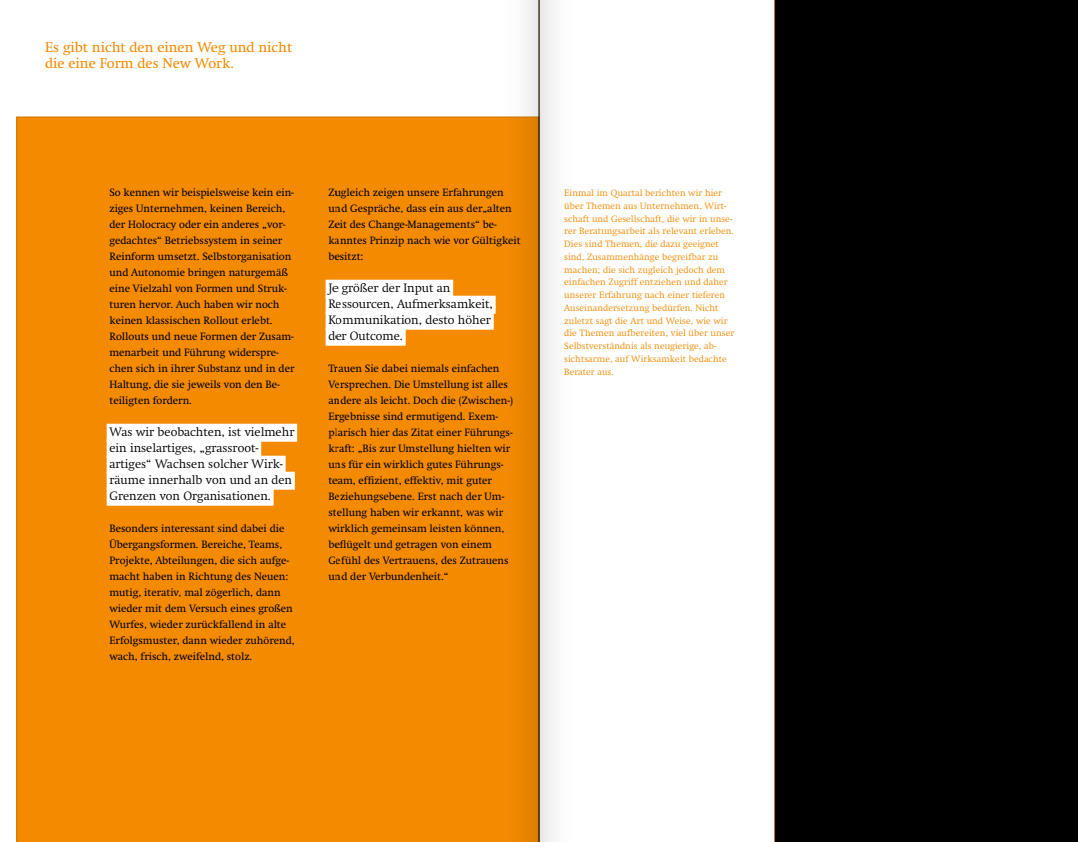
<style>
.page{position:relative;width:1078px;height:842px;background:#fff}
.page>*{position:absolute;margin:0;border:0;box-sizing:border-box;transform-origin:0 0}
.t1{font:14px/16px "Swift";color:#f38a00}
.t2{font:300 12px/16px "Swift";color:#000}
.t3{font:10.5px/16px "Swift";color:#000}
.t4{font:300 9px/12.8px "Swift";letter-spacing:.01em;color:#f38a00}
</style>
<div class="page">
<div style="left:0;top:0;width:1077px;height:842px;background:#000"></div>
<div style="left:539px;top:0;width:235px;height:842px;background:#fff"></div>
<div style="left:0;top:0;width:539px;height:842px;background:#fff"></div>
<div style="left:17px;top:117px;width:521px;height:725px;background:#f38a00"></div>
<div style="left:107px;top:424px;width:190px;height:18px;background:#fff"></div>
<div style="left:107px;top:440px;width:154px;height:18px;background:#fff"></div>
<div style="left:107px;top:456px;width:178px;height:18px;background:#fff"></div>
<div style="left:107px;top:472px;width:188px;height:18px;background:#fff"></div>
<div style="left:107px;top:488px;width:166px;height:18px;background:#fff"></div>
<div style="left:325px;top:280px;width:128px;height:18px;background:#fff"></div>
<div style="left:325px;top:296px;width:170px;height:18px;background:#fff"></div>
<div style="left:325px;top:312px;width:168px;height:18px;background:#fff"></div>
<div style="left:325px;top:328px;width:80px;height:18px;background:#fff"></div>
<hr style="left:538px;top:0;width:1px;height:842px;background:#000">
<svg style="left:337px;top:1px;width:201px;height:840px"></svg>
<div style="left:539px;top:1px;width:202px;height:840px;background:#fff"></div>
<h1 class="t1" style="left:45px;top:39px;width:249px">Es gibt nicht den einen Weg und nicht die eine Form des New Work.</h1>
<p class="t3" style="left:109px;top:184px;width:186px">So kennen wir beispielsweise kein ein&shy;ziges Unternehmen, keinen Bereich, der Holocracy oder ein anderes „vor&shy;gedachtes“ Betriebssystem in seiner Reinform umsetzt. Selbstorganisation und Autonomie bringen naturgemäß eine Vielzahl von Formen und Struk&shy;turen hervor. Auch haben wir noch keinen klassischen Rollout erlebt.<br>Rollouts und neue Formen der Zusam&shy;menarbeit und Führung widerspre&shy;chen sich in ihrer Substanz und in der Haltung, die sie jeweils von den Be&shy;teiligten fordern.</p>
<p class="t2" style="left:109px;top:424px;width:186px">Was wir beobachten, ist vielmehr ein inselartiges, „grassroot&shy;artiges“ Wachsen solcher Wirk&shy;räume innerhalb von und an den<br>Grenzen von Organisationen.</p>
<p class="t3" style="left:109px;top:520px;width:187px">Besonders interessant sind dabei die Übergangsformen. Bereiche, Teams, Projekte, Abteilungen, die sich aufge&shy;macht haben in Richtung des Neuen: mutig, iterativ, mal zögerlich, dann wieder mit dem Versuch eines großen Wurfes, wieder zurückfallend in alte Erfolgsmuster, dann wieder zuhörend, wach, frisch, zweifelnd, stolz.</p>
<p class="t3" style="left:328px;top:184px;width:194px">Zugleich zeigen unsere Erfahrungen und Gespräche, dass ein aus der„alten<br>Zeit des Change-Managements“ be&shy;kanntes Prinzip nach wie vor Gültigkeit besitzt:</p>
<p class="t2" style="left:328px;top:280px;width:166px">Je größer der Input an<br>Ressourcen, Aufmerksamkeit,<br>Kommunikation, desto höher der Outcome.</p>
<p class="t3" style="left:328px;top:360px;width:186px">Trauen Sie dabei niemals einfachen Versprechen. Die Umstellung ist alles andere als leicht. Doch die (Zwischen-)<br>Ergebnisse sind ermutigend. Exem&shy;plarisch hier das Zitat einer Führungs&shy;kraft: „Bis zur Umstellung hielten wir uns für ein wirklich gutes Führungs&shy;team, effizient, effektiv, mit guter Beziehungsebene. Erst nach der Um&shy;stellung haben wir erkannt, was wir wirklich gemeinsam leisten können, beflügelt und getragen von einem Gefühl des Vertrauens, des Zutrauens und der Verbundenheit.“</p>
<p class="t4" style="left:564px;top:187px;width:171px">Einmal im Quartal berichten wir hier über Themen aus Unternehmen, Wirt&shy;schaft und Gesellschaft, die wir in unse&shy;rer Beratungsarbeit als relevant erleben.<br>Dies sind Themen, die dazu geeignet sind, Zusammenhänge begreifbar zu machen; die sich zugleich jedoch dem einfachen Zugriff entziehen und daher unserer Erfahrung nach einer tieferen Auseinandersetzung bedürfen. Nicht zuletzt sagt die Art und Weise, wie wir die Themen aufbereiten, viel über unser Selbstverständnis als neugierige, ab&shy;sichtsarme, auf Wirksamkeit bedachte Berater aus.</p>
</div>
